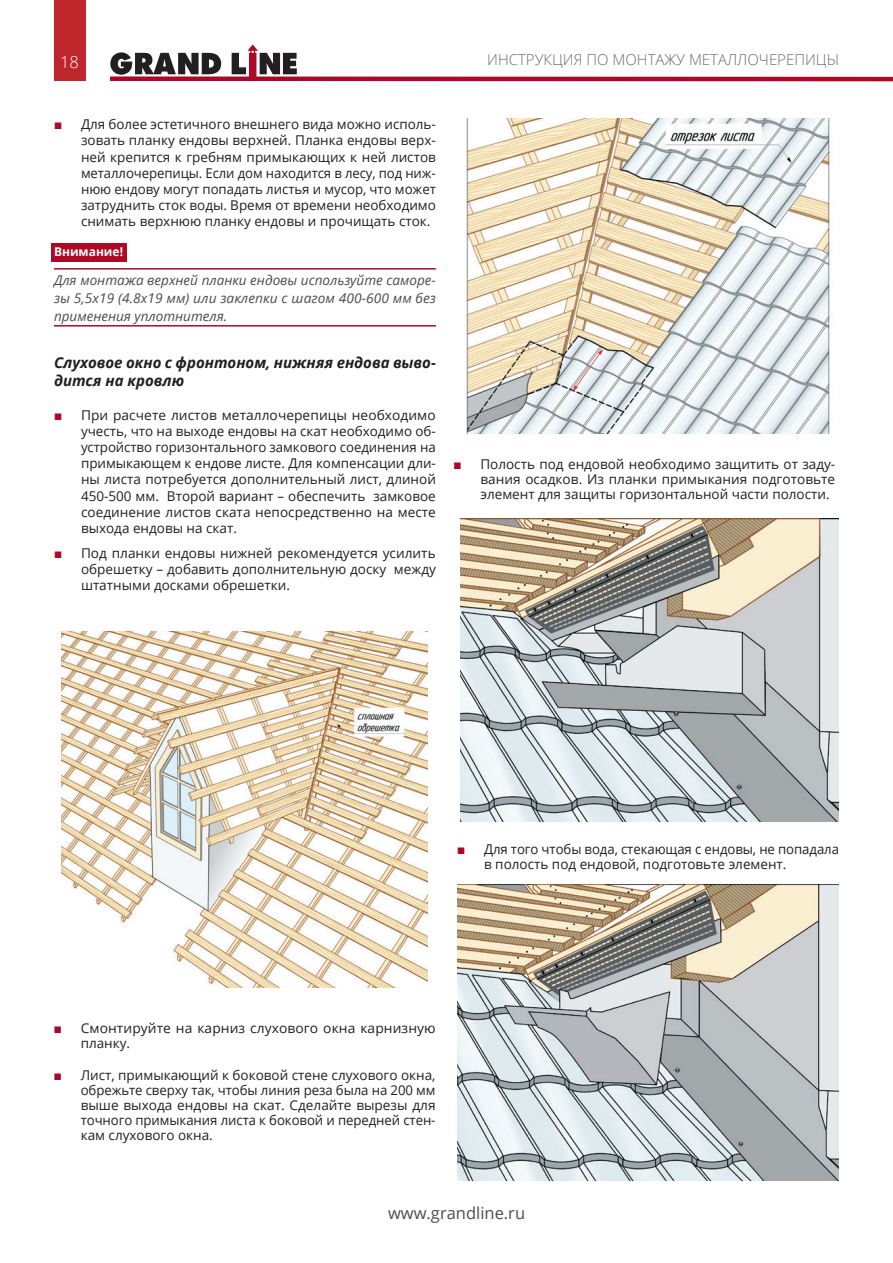
<style>
.page{position:relative;width:893px;height:1263px;background:#fff}
.page>*{position:absolute;margin:0;border:0;box-sizing:border-box;transform-origin:0 0}
.t1{font:16.5px "Open Sans";color:#4b4c4d}
.t2{font:300 16.5px "Open Sans";color:#fff}
.t3{font:italic 700 15px/18px "Open Sans";color:#231f20}
.t4{font:300 15px "Open Sans";color:#6c6d70}
.t5{font:13.5px/16.2px "Open Sans";color:#231f20;text-align:justify}
.t6{font:italic 13.5px/18px "Open Sans";letter-spacing:.005em;color:#4b4c4d;text-align:justify}
.t7{font:700 12px "Open Sans";color:#fff}
</style>
<div class="page">
<div style="left:54px;top:0;width:31px;height:80px;background:#be262c"></div>
<svg style="left:110px;top:45px;width:783px;height:37px"></svg>
<div style="left:51px;top:244px;width:75px;height:18px;background:#ac0926"></div>
<hr style="left:54px;top:268px;width:382px;height:2px;background:#ac0926">
<hr style="left:54px;top:325px;width:382px;height:2px;background:#ac0926">
<img style="left:62px;top:631px;width:365px;height:357px">
<img style="left:466px;top:119px;width:364px;height:314px">
<img style="left:461px;top:518px;width:378px;height:303px">
<img style="left:457px;top:884px;width:382px;height:296px">
<p class="t2" style="left:60px;top:51px;width:20px">18</p>
<p class="t4" style="left:487px;top:49px;width:353px">ИНСТРУКЦИЯ ПО МОНТАЖУ МЕТАЛЛОЧЕРЕПИЦЫ</p>
<p class="t5" style="left:81px;top:116px;width:356px">Для более эстетичного внешнего вида можно исполь&shy;зовать планку ендовы верхней. Планка ендовы верх&shy;ней крепится к гребням примыкающих к ней листов металлочерепицы. Если дом находится в лесу, под ниж&shy;нюю ендову могут попадать листья и мусор, что может затруднить сток воды. Время от времени необходимо снимать верхнюю планку ендовы и прочищать сток.</p>
<p class="t7" style="left:54px;top:243px;width:71px">Внимание!</p>
<p class="t6" style="left:54px;top:270px;width:383px">Для монтажа верхней планки ендовы используйте саморе&shy;зы 5,5х19 (4.8х19 мм) или заклепки с шагом 400-600 мм без применения уплотнителя.</p>
<p class="t3" style="left:54px;top:353px;width:383px">Слуховое окно с фронтоном, нижняя ендова выво&shy;дится на кровлю</p>
<p class="t5" style="left:81px;top:406px;width:356px">При расчете листов металлочерепицы необходимо учесть, что на выходе ендовы на скат необходимо об&shy;устройство горизонтального замкового соединения на примыкающем к ендове листе. Для компенсации дли&shy;ны листа потребуется дополнительный лист, длиной 450-500 мм. Второй вариант – обеспечить замковое соединение листов ската непосредственно на месте выхода ендовы на скат.</p>
<p class="t5" style="left:81px;top:544px;width:356px">Под планки ендовы нижней рекомендуется усилить обрешетку – добавить дополнительную доску между штатными досками обрешетки.</p>
<p class="t5" style="left:480px;top:457px;width:356px;line-height:15px">Полость под ендовой необходимо защитить от заду&shy;вания осадков. Из планки примыкания подготовьте элемент для защиты горизонтальной части полости.</p>
<p class="t5" style="left:484px;top:841px;width:356px;line-height:15px">Для того чтобы вода, стекающая с ендовы, не попадала в полость под ендовой, подготовьте элемент.</p>
<p class="t5" style="left:81px;top:1020px;width:356px;line-height:15px">Смонтируйте на карниз слухового окна карнизную планку.</p>
<p class="t5" style="left:81px;top:1067px;width:356px;line-height:15px">Лист, примыкающий к боковой стене слухового окна, обрежьте сверху так, чтобы линия реза была на 200 мм выше выхода ендовы на скат. Сделайте вырезы для точного примыкания листа к боковой и передней стен&shy;кам слухового окна.</p>
<p class="t1" style="left:388px;top:1201px;width:139px">www.grandline.ru</p>
</div>
